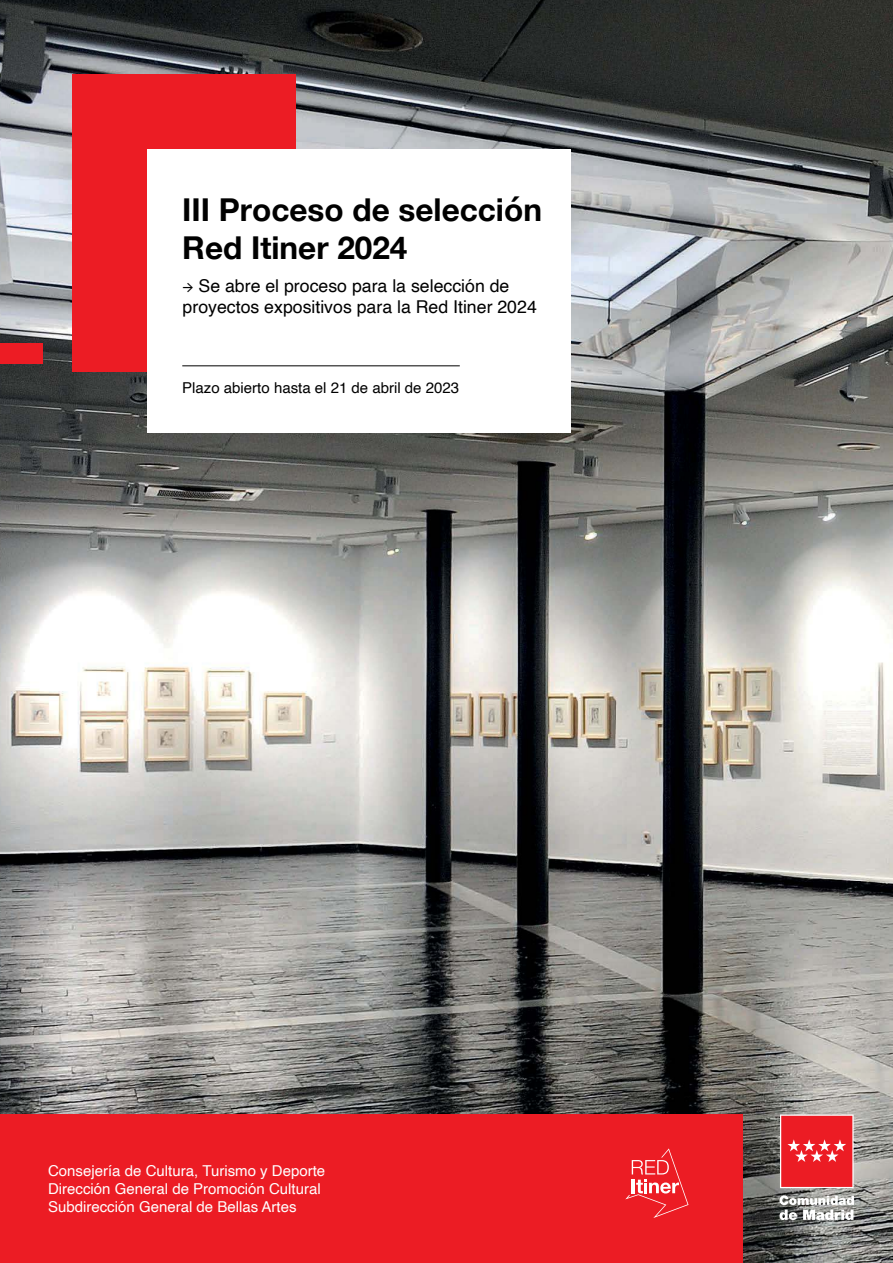
<style>
.page{position:relative;width:893px;height:1263px;background:#fff}
.page>*{position:absolute;margin:0;border:0;box-sizing:border-box;transform-origin:0 0}
.t1{font:700 31.5px/37.8px "Helvetica Neue";color:#000}
.t2{font:17.7px/21.3px "Helvetica";color:#000}
.t3{font:15px/18px "Helvetica";color:#fff}
.t4{font:15px "Helvetica";color:#000}
</style>
<div class="page">
<img style="left:0;top:0;width:893px;height:1263px">
<div style="left:73px;top:74px;width:223px;height:298px;background:#ec1c24"></div>
<div style="left:0;top:1114px;width:742px;height:149px;background:#ec1c24"></div>
<svg style="left:780px;top:1114px;width:74px;height:74px;background:#ed3a41"></svg>
<svg style="left:779px;top:1195px;width:75px;height:25px"></svg>
<div style="left:147px;top:149px;width:424px;height:284px;background:#fff"></div>
<hr style="left:182px;top:365px;width:278px;height:1px;background:#000">
<svg style="left:625px;top:1148px;width:63px;height:70px"></svg>
<div style="left:0;top:343px;width:43px;height:20px;background:#ed1c24"></div>
<h1 class="t1" style="left:182px;top:191px;width:361px">III Proceso de selección<br>Red Itiner 2024</h1>
<p class="t2" style="left:183px;top:277px;width:356px;text-indent:16px">Se abre el proceso para la selección de proyectos expositivos para la Red Itiner 2024</p>
<p class="t4" style="left:182px;top:382px;width:278px">Plazo abierto hasta el 21 de abril de 2023</p>
<p class="t3" style="left:48px;top:1163px;width:279px">Consejería de Cultura, Turismo y Deporte<br>Dirección General de Promoción Cultural<br>Subdirección General de Bellas Artes</p>
</div>
